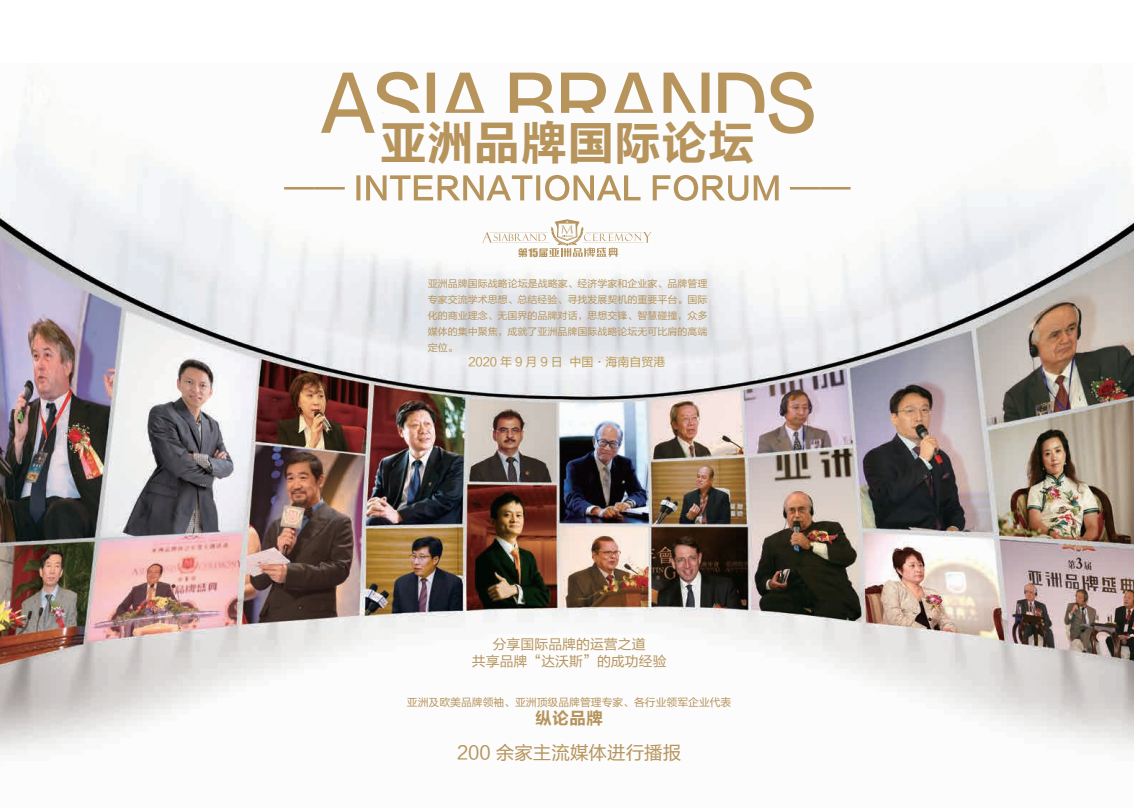
<style>
.page{position:relative;width:1134px;height:808px;background:#fff}
.page>*{position:absolute;margin:0;border:0;box-sizing:border-box;transform-origin:0 0}
.t1{font:46.9px "FZLTCHJW GB1 0";color:#b6945c}
.t2{font:18.5px "FZLTHJW GB1 0";color:#b6945c}
.t3{font:17px "FZLTCHJW GB1 0";color:#b6945c}
.t4{font:13.9px/16.7px "FZLTHJW GB1 0";color:#b6945c;text-align:center}
.t5{font:12px "FZLTHK GBK1 0";color:#bb9950}
.t6{font:10.9px "Impact";color:#b6945c}
.t7{font:10.8px "FZLTHJW GB1 0";color:#b6945c}
.t8{font:10px/16px "FZLTHJW GB1 0";color:#b6945c;text-align:justify}
</style>
<div class="page">
<img style="left:0;top:71px;width:1134px;height:684px">
<svg style="left:482px;top:219px;width:169px;height:38px"></svg>
<svg style="left:284px;top:175px;width:566px;height:26px"></svg>
<svg style="left:321px;top:72px;width:493px;height:62px"></svg>
<h1 class="t1" style="left:380px;top:117px;width:376px">亚洲品牌国际论坛</h1>
<p class="t6" style="left:528px;top:244px;width:11px">15</p>
<p class="t8" style="left:428px;top:275px;width:281px">亚洲品牌国际战略论坛是战略家、经济学家和企业家、品牌管理专家交流学术思想、总结经验、寻找发展契机的重要平台。国际化的商业理念、无国界的品牌对话，思想交锋、智慧碰撞，众多媒体的集中聚焦，成就了亚洲品牌国际战略论坛无可比肩的高端定位。</p>
<p class="t5" style="left:468px;top:355px;width:199px">2020 年 9 月 9 日 中国·海南自贸港</p>
<h3 class="t4" style="left:472px;top:637px;width:196px">分享国际品牌的运营之道<br>共享品牌“达沃斯”的成功经验</h3>
<p class="t7" style="left:407px;top:696px;width:326px">亚洲及欧美品牌领袖、亚洲顶级品牌管理专家、各行业领军企业代表</p>
<h3 class="t3" style="left:535px;top:709px;width:69px">纵论品牌</h3>
<h2 class="t2" style="left:457px;top:742px;width:226px">200 余家主流媒体进行播报</h2>
</div>
